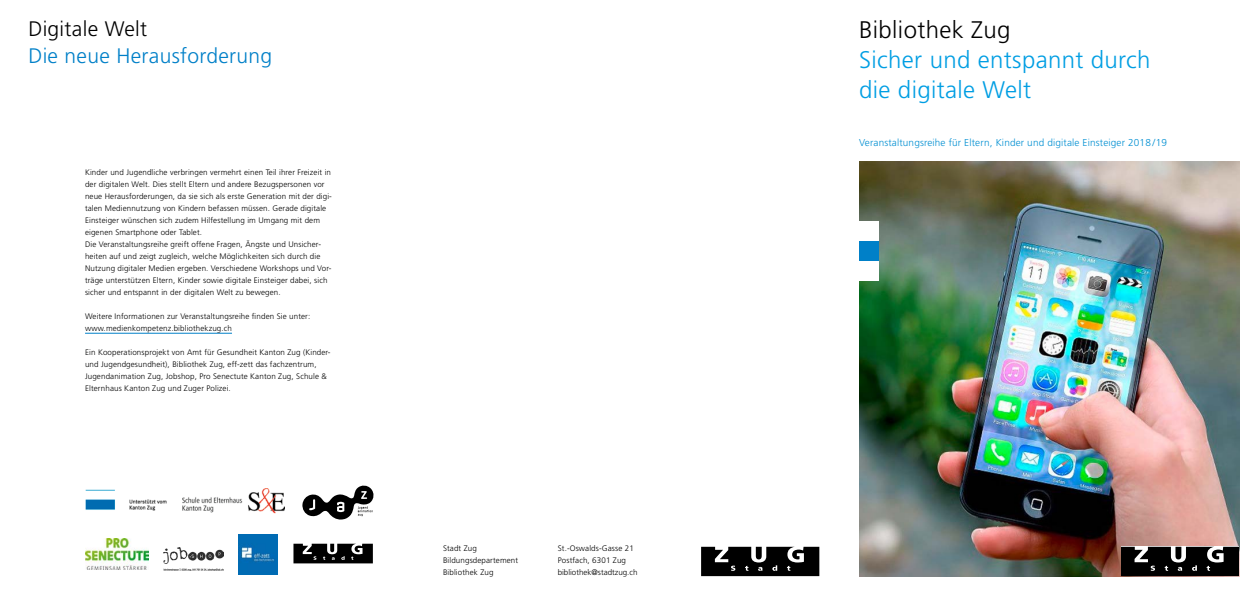
<style>
.page{position:relative;width:1259px;height:596px;background:#fff}
.page>*{position:absolute;margin:0;border:0;box-sizing:border-box;transform-origin:0 0}
.t1{font:300 24px/30px "Frutiger";letter-spacing:.015em;color:#009ee3}
.t2{font:300 24px "Frutiger";letter-spacing:.015em;color:#000}
.t3{font:300 21px "Frutiger";letter-spacing:.015em;color:#0080c8}
.t4{font:300 21px "Frutiger";letter-spacing:.015em;color:#000}
.t5{font:300 10px "Frutiger";letter-spacing:.015em;color:#008fd2}
.t6{font:300 8px/12px "Frutiger";letter-spacing:.015em;color:#000}
.t7{font:300 8px "Frutiger LT Std";letter-spacing:.015em;color:#000}
</style>
<div class="page">
<img style="left:859px;top:162px;width:380px;height:413px">
<div style="left:839px;top:221px;width:40px;height:60px;background:#fff"></div>
<div style="left:859px;top:241px;width:20px;height:20px;background:#0080c8"></div>
<img style="left:85px;top:489px;width:82px;height:22px">
<img style="left:85px;top:538px;width:64px;height:31px">
<img style="left:182px;top:488px;width:102px;height:26px">
<svg style="left:302px;top:485px;width:71px;height:34px"></svg>
<img style="left:238px;top:534px;width:40px;height:40px">
<svg style="left:293px;top:543px;width:80px;height:20px"></svg>
<img style="left:163px;top:547px;width:61px;height:23px">
<hr style="left:85px;top:333px;width:147px;height:1px;background:#0080c8">
<svg style="left:1121px;top:546px;width:118px;height:29px"></svg>
<svg style="left:702px;top:546px;width:117px;height:29px"></svg>
<h2 class="t4" style="left:28px;top:16px;width:120px">Digitale Welt</h2>
<h2 class="t3" style="left:28px;top:43px;width:245px">Die neue Herausforderung</h2>
<p class="t6" style="left:85px;top:166px;width:248px">Kinder und Jugendliche verbringen vermehrt einen Teil ihrer Freizeit in der digitalen Welt. Dies stellt Eltern und andere Bezugspersonen vor neue Herausforderungen, da sie sich als erste Generation mit der digi&shy;talen Mediennutzung von Kindern befassen müssen. Gerade digitale Einsteiger wünschen sich zudem Hilfestellung im Umgang mit dem eigenen Smartphone oder Tablet.<br>Die Veranstaltungsreihe greift offene Fragen, Ängste und Unsicher&shy;heiten auf und zeigt zugleich, welche Möglichkeiten sich durch die Nutzung digitaler Medien ergeben. Verschiedene Workshops und Vor&shy;träge unterstützen Eltern, Kinder sowie digitale Einsteiger dabei, sich sicher und entspannt in der digitalen Welt zu bewegen.</p>
<p class="t6" style="left:85px;top:310px;width:227px">Weitere Informationen zur Veranstaltungsreihe finden Sie unter:</p>
<p class="t7" style="left:85px;top:323px;width:148px">www.medienkompetenz.bibliothekzug.ch</p>
<p class="t6" style="left:85px;top:346px;width:247px">Ein Kooperationsprojekt von Amt für Gesundheit Kanton Zug (Kinder&shy;und Jugendgesundheit), Bibliothek Zug, eff-zett das fachzentrum, Jugendanimation Zug, Jobshop, Pro Senectute Kanton Zug, Schule &amp; Elternhaus Kanton Zug und Zuger Polizei.</p>
<p class="t6" style="left:443px;top:542px;width:77px">Stadt Zug<br>Bildungsdepartement<br>Bibliothek Zug</p>
<p class="t6" style="left:558px;top:542px;width:81px">St.-Oswalds-Gasse 21<br>Postfach, 6301 Zug bibliothek@stadtzug.ch</p>
<h1 class="t2" style="left:859px;top:16px;width:153px">Bibliothek Zug</h1>
<h1 class="t1" style="left:859px;top:45px;width:293px">Sicher und entspannt durch die digitale Welt</h1>
<p class="t5" style="left:859px;top:137px;width:309px">Veranstaltungsreihe für Eltern, Kinder und digitale Einsteiger 2018 /19</p>
</div>
